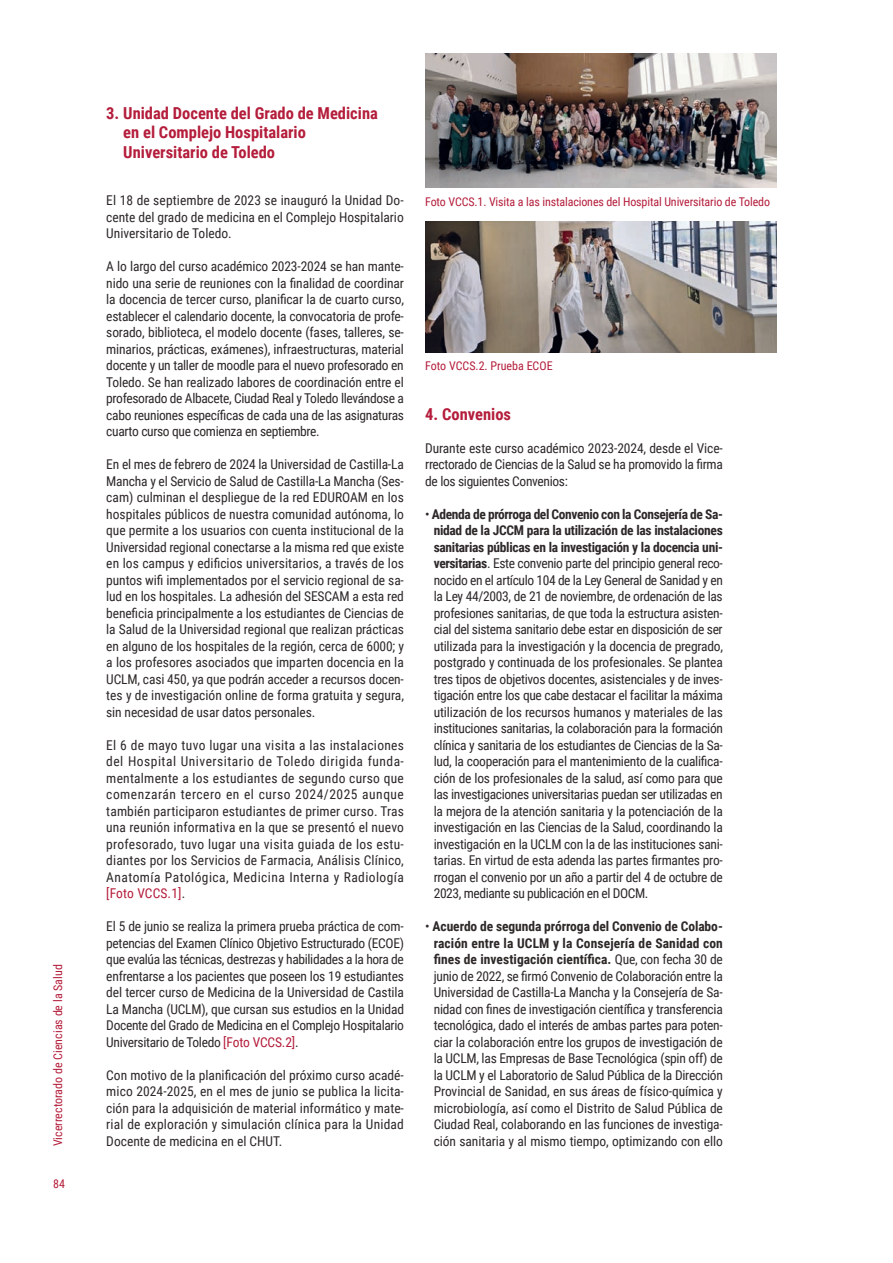
<style>
.page{position:relative;width:893px;height:1263px;background:#fff}
.page>*{position:absolute;margin:0;border:0;box-sizing:border-box;transform-origin:0 0}
.txt_corrido{font:700 16.5px "Roboto Condensed";color:#b41d3b}
.txt_corrido-2{font:13.5px/16.5px "Roboto Condensed";letter-spacing:-.01em;color:#2e2828;text-align:justify}
.txt_corrido-3{font:12px "Roboto Condensed";letter-spacing:-.01em;color:#b41d3b}
.s1{color:#b41d3b}
.s2{font-weight:700}
</style>
<div class="page">
<img style="left:425px;top:53px;width:351px;height:135px">
<img style="left:425px;top:222px;width:351px;height:130px">
<p class="txt_corrido-3" style="left:49px;top:1146px;width:183px;rotate:-90deg">Vicerrectorado de Ciencias de la Salud</p>
<p class="txt_corrido-3" style="left:53px;top:1175px;width:13px">84</p>
<p class="txt_corrido" style="left:106px;top:101px;width:273px">3. Unidad Docente del Grado de Medicina</p>
<p class="txt_corrido" style="left:123px;top:121px;width:184px">en el Complejo Hospitalario</p>
<p class="txt_corrido" style="left:123px;top:140px;width:153px">Universitario de Toledo</p>
<p class="txt_corrido-2" style="left:106px;top:192px;width:299px">El 18 de septiembre de 2023 se inauguró la Unidad Do&shy;cente del grado de medicina en el Complejo Hospitalario Universitario de Toledo.</p>
<p class="txt_corrido-2" style="left:106px;top:258px;width:299px">A lo largo del curso académico 2023-2024 se han mante&shy;nido una serie de reuniones con la finalidad de coordinar la docencia de tercer curso, planificar la de cuarto curso, establecer el calendario docente, la convocatoria de profe&shy;sorado, biblioteca, el modelo docente (fases, talleres, se&shy;minarios, prácticas, exámenes), infraestructuras, material docente y un taller de moodle para el nuevo profesorado en Toledo. Se han realizado labores de coordinación entre el profesorado de Albacete, Ciudad Real y Toledo llevándose a cabo reuniones específicas de cada una de las asignaturas cuarto curso que comienza en septiembre.</p>
<p class="txt_corrido-2" style="left:106px;top:456px;width:299px">En el mes de febrero de 2024 la Universidad de Castilla-La Mancha y el Servicio de Salud de Castilla-La Mancha (Ses&shy;cam) culminan el despliegue de la red EDUROAM en los hospitales públicos de nuestra comunidad autónoma, lo que permite a los usuarios con cuenta institucional de la Universidad regional conectarse a la misma red que existe en los campus y edificios universitarios, a través de los puntos wifi implementados por el servicio regional de sa&shy;lud en los hospitales. La adhesión del SESCAM a esta red beneficia principalmente a los estudiantes de Ciencias de la Salud de la Universidad regional que realizan prácticas en alguno de los hospitales de la región, cerca de 6000; y a los profesores asociados que imparten docencia en la UCLM, casi 450, ya que podrán acceder a recursos docen&shy;tes y de investigación online de forma gratuita y segura, sin necesidad de usar datos personales.</p>
<p class="txt_corrido-2" style="left:106px;top:736px;width:299px">El 6 de mayo tuvo lugar una visita a las instalaciones del Hospital Universitario de Toledo dirigida funda&shy;mentalmente a los estudiantes de segundo curso que comenzarán tercero en el curso 2024/2025 aunque también participaron estudiantes de primer curso. Tras una reunión informativa en la que se presentó el nuevo profesorado, tuvo lugar una visita guiada de los estu&shy;diantes por los Servicios de Farmacia, Análisis Clínico, Anatomía Patológica, Medicina Interna y Radiología <span class="s1">[Foto VCCS.1]</span>.</p>
<p class="txt_corrido-2" style="left:106px;top:918px;width:299px">El 5 de junio se realiza la primera prueba práctica de com&shy;petencias del Examen Clínico Objetivo Estructurado (ECOE) que evalúa las técnicas, destrezas y habilidades a la hora de enfrentarse a los pacientes que poseen los 19 estudiantes del tercer curso de Medicina de la Universidad de Castila La Mancha (UCLM), que cursan sus estudios en la Unidad Docente del Grado de Medicina en el Complejo Hospitalario Universitario de Toledo <span class="s1">[Foto VCCS.2]</span>.</p>
<p class="txt_corrido-2" style="left:106px;top:1066px;width:299px">Con motivo de la planificación del próximo curso acadé&shy;mico 2024-2025, en el mes de junio se publica la licita&shy;ción para la adquisición de material informático y mate&shy;rial de exploración y simulación clínica para la Unidad Docente de medicina en el CHUT.</p>
<p class="txt_corrido-3" style="left:425px;top:193px;width:346px">Foto VCCS.1. Visita a las instalaciones del Hospital Universitario de Toledo</p>
<p class="txt_corrido-3" style="left:425px;top:358px;width:129px">Foto VCCS.2. Prueba ECOE</p>
<p class="txt_corrido" style="left:425px;top:402px;width:87px">4. Convenios</p>
<p class="txt_corrido-2" style="left:425px;top:439px;width:299px">Durante este curso académico 2023-2024, desde el Vice&shy;rrectorado de Ciencias de la Salud se ha promovido la firma de los siguientes Convenios:</p>
<p class="txt_corrido-2" style="left:434px;top:505px;width:291px;text-indent:-9px">• <span class="s2">Adenda de prórroga del Convenio con la Consejería de Sa&shy;nidad de la JCCM para la utilización de las instalaciones sanitarias públicas en la investigación y la docencia uni&shy;versitarias</span>. Este convenio parte del principio general reco&shy;nocido en el artículo 104 de la Ley General de Sanidad y en la Ley 44/2003, de 21 de noviembre, de ordenación de las profesiones sanitarias, de que toda la estructura asisten&shy;cial del sistema sanitario debe estar en disposición de ser utilizada para la investigación y la docencia de pregrado, postgrado y continuada de los profesionales. Se plantea tres tipos de objetivos docentes, asistenciales y de inves&shy;tigación entre los que cabe destacar el facilitar la máxima utilización de los recursos humanos y materiales de las instituciones sanitarias, la colaboración para la formación clínica y sanitaria de los estudiantes de Ciencias de la Sa&shy;lud, la cooperación para el mantenimiento de la cualifica&shy;ción de los profesionales de la salud, así como para que las investigaciones universitarias puedan ser utilizadas en la mejora de la atención sanitaria y la potenciación de la investigación en las Ciencias de la Salud, coordinando la investigación en la UCLM con la de las instituciones sani&shy;tarias. En virtud de esta adenda las partes firmantes pro&shy;rrogan el convenio por un año a partir del 4 de octubre de 2023, mediante su publicación en el DOCM.</p>
<p class="txt_corrido-2" style="left:434px;top:918px;width:291px;text-indent:-9px">• <span class="s2">Acuerdo de segunda prórroga del Convenio de Colabo&shy;ración entre la UCLM y la Consejería de Sanidad con fines de investigación científica.</span> Que, con fecha 30 de junio de 2022, se firmó Convenio de Colaboración entre la Universidad de Castilla-La Mancha y la Consejería de Sa&shy;nidad con fines de investigación científica y transferencia tecnológica, dado el interés de ambas partes para poten&shy;ciar la colaboración entre los grupos de investigación de la UCLM, las Empresas de Base Tecnológica (spin off) de la UCLM y el Laboratorio de Salud Pública de la Dirección Provincial de Sanidad, en sus áreas de físico-química y microbiología, así como el Distrito de Salud Pública de Ciudad Real, colaborando en las funciones de investiga&shy;ción sanitaria y al mismo tiempo, optimizando con ello</p>
</div>
